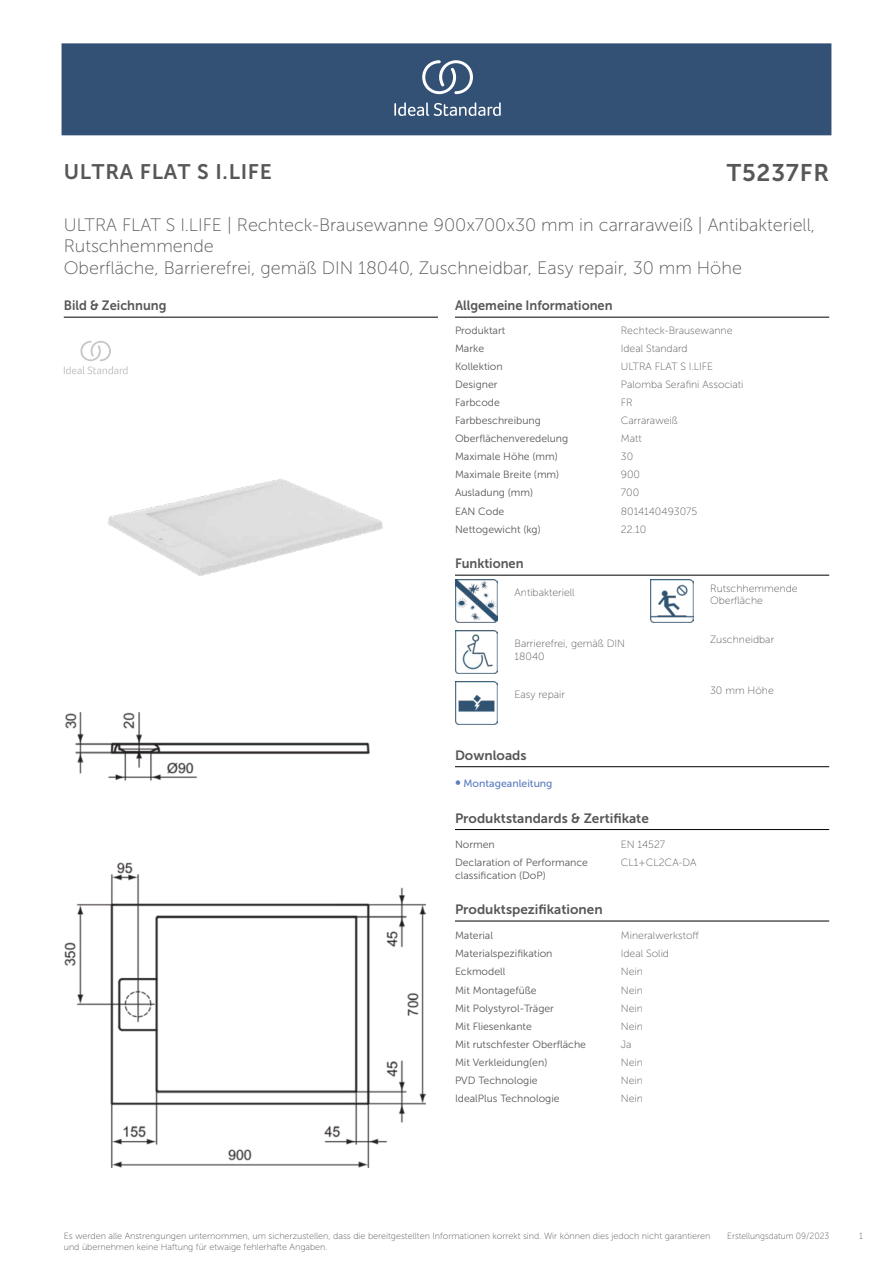
<style>
.page{position:relative;width:893px;height:1263px;background:#fff}
.page>*{position:absolute;margin:0;border:0;box-sizing:border-box;transform-origin:0 0}
.t1{font:24px "Museo Sans 700";letter-spacing:.035em;color:#575756}
.t2{font:21px "Museo Sans 700";letter-spacing:.035em;color:#575756}
.t3{font:18px/21.6px "Museo Sans 100";color:#575756}
.t4{font:13.5px "Museo Sans 700";color:#575756}
.t5{font:13.5px "Museo Sans 700";color:#575756;scale:.95 1}
.t6{font:10.5px/12.6px "Museo Sans 300";color:#575756}
.t7{font:10.5px/12.6px "Museo Sans 100";color:#575756}
.t8{font:10.5px "Museo Sans 500";color:#5b7ebf}
.t9{font:9px "Museo Sans 100";color:#575756}
.t10{font:9px "Museo Sans 100";color:#575756;scale:.95 1}
.s1{font-size:15px}
</style>
<div class="page">
<div style="left:62px;top:43px;width:769px;height:92px;background:#335075"></div>
<svg style="left:394px;top:102px;width:107px;height:14px"></svg>
<svg style="left:422px;top:60px;width:51px;height:34px"></svg>
<hr style="left:455px;top:317px;width:374px;height:1px;background:#000">
<hr style="left:455px;top:575px;width:374px;height:1px;background:#000">
<img style="left:455px;top:580px;width:42px;height:42px">
<img style="left:651px;top:580px;width:42px;height:42px">
<img style="left:455px;top:631px;width:42px;height:42px">
<img style="left:455px;top:682px;width:42px;height:42px">
<hr style="left:455px;top:766px;width:374px;height:1px;background:#000">
<hr style="left:455px;top:829px;width:374px;height:1px;background:#000">
<hr style="left:455px;top:921px;width:374px;height:1px;background:#000">
<hr style="left:64px;top:317px;width:374px;height:1px;background:#000">
<svg style="left:64px;top:341px;width:64px;height:33px"></svg>
<img style="left:64px;top:713px;width:361px;height:455px">
<img style="left:108px;top:478px;width:274px;height:98px">
<h2 class="t2" style="left:64px;top:160px;width:210px">ULTRA FLAT S I.LIFE</h2>
<h1 class="t1" style="left:727px;top:160px;width:104px">T5237FR</h1>
<h3 class="t3" style="left:64px;top:214px;width:753px">ULTRA FLAT S I.LIFE | Rechteck-Brausewanne 900x700x30 mm in carraraweiß | Antibakteriell,<br>Rutschhemmende<br>Oberfläche, Barrierefrei, gemäß DIN 18040, Zuschneidbar, Easy repair, 30 mm Höhe</h3>
<p class="t5" style="left:455px;top:298px;width:167px">Allgemeine Informationen</p>
<p class="t6" style="left:455px;top:324px;width:52px">Produktart</p>
<p class="t7" style="left:621px;top:324px;width:113px">Rechteck-Brausewanne</p>
<p class="t6" style="left:455px;top:342px;width:31px">Marke</p>
<p class="t7" style="left:621px;top:342px;width:68px">Ideal Standard</p>
<p class="t6" style="left:455px;top:360px;width:49px">Kollektion</p>
<p class="t7" style="left:621px;top:360px;width:94px">ULTRA FLAT S I.LIFE</p>
<p class="t6" style="left:455px;top:378px;width:44px">Designer</p>
<p class="t7" style="left:621px;top:378px;width:124px">Palomba Serafini Associati</p>
<p class="t6" style="left:455px;top:396px;width:46px">Farbcode</p>
<p class="t7" style="left:621px;top:396px;width:13px">FR</p>
<p class="t6" style="left:455px;top:414px;width:87px">Farbbeschreibung</p>
<p class="t7" style="left:621px;top:414px;width:58px">Carraraweiß</p>
<p class="t6" style="left:455px;top:432px;width:115px">Oberflächenveredelung</p>
<p class="t7" style="left:621px;top:432px;width:22px">Matt</p>
<p class="t6" style="left:455px;top:450px;width:104px">Maximale Höhe (mm)</p>
<p class="t7" style="left:621px;top:450px;width:14px">30</p>
<p class="t6" style="left:455px;top:469px;width:106px">Maximale Breite (mm)</p>
<p class="t7" style="left:621px;top:469px;width:21px">900</p>
<p class="t6" style="left:455px;top:487px;width:80px">Ausladung (mm)</p>
<p class="t7" style="left:621px;top:487px;width:20px">700</p>
<p class="t6" style="left:455px;top:505px;width:51px">EAN Code</p>
<p class="t7" style="left:621px;top:505px;width:78px">8014140493075</p>
<p class="t6" style="left:455px;top:523px;width:87px">Nettogewicht (kg)</p>
<p class="t7" style="left:621px;top:523px;width:27px">22.10</p>
<p class="t5" style="left:455px;top:556px;width:74px">Funktionen</p>
<p class="t7" style="left:514px;top:586px;width:62px">Antibakteriell</p>
<p class="t7" style="left:710px;top:582px;width:89px">Rutschhemmende<br>Oberfläche</p>
<p class="t7" style="left:514px;top:637px;width:112px">Barrierefrei, gemäß DIN<br>18040</p>
<p class="t5" style="left:64px;top:298px;width:110px">Bild &amp; Zeichnung</p>
<p class="t7" style="left:710px;top:633px;width:66px">Zuschneidbar</p>
<p class="t7" style="left:514px;top:688px;width:52px">Easy repair</p>
<p class="t7" style="left:710px;top:684px;width:65px">30 mm Höhe</p>
<p class="t4" style="left:455px;top:748px;width:73px">Downloads</p>
<p class="t8" style="left:455px;top:777px;width:99px"><span class="s1">•</span> Montageanleitung</p>
<p class="t4" style="left:455px;top:810px;width:195px">Produktstandards &amp; Zertifikate</p>
<p class="t6" style="left:455px;top:838px;width:41px">Normen</p>
<p class="t7" style="left:621px;top:838px;width:46px">EN 14527</p>
<p class="t6" style="left:455px;top:856px;width:135px">Declaration of Performance classification (DoP)</p>
<p class="t7" style="left:621px;top:856px;width:77px">CL1+CL2CA-DA</p>
<p class="t4" style="left:455px;top:902px;width:149px">Produktspezifikationen</p>
<p class="t6" style="left:455px;top:929px;width:39px">Material</p>
<p class="t7" style="left:621px;top:929px;width:80px">Mineralwerkstoff</p>
<p class="t6" style="left:455px;top:947px;width:99px">Materialspezifikation</p>
<p class="t7" style="left:621px;top:947px;width:50px">Ideal Solid</p>
<p class="t6" style="left:455px;top:966px;width:52px">Eckmodell</p>
<p class="t7" style="left:621px;top:966px;width:24px">Nein</p>
<p class="t6" style="left:455px;top:984px;width:83px">Mit Montagefüße</p>
<p class="t7" style="left:621px;top:984px;width:24px">Nein</p>
<p class="t6" style="left:455px;top:1002px;width:100px">Mit Polystyrol-Träger</p>
<p class="t7" style="left:621px;top:1002px;width:24px">Nein</p>
<p class="t6" style="left:455px;top:1020px;width:78px">Mit Fliesenkante</p>
<p class="t7" style="left:621px;top:1020px;width:24px">Nein</p>
<p class="t6" style="left:455px;top:1038px;width:133px">Mit rutschfester Oberfläche</p>
<p class="t7" style="left:621px;top:1038px;width:12px">Ja</p>
<p class="t6" style="left:455px;top:1056px;width:94px">Mit Verkleidung(en)</p>
<p class="t7" style="left:621px;top:1056px;width:24px">Nein</p>
<p class="t6" style="left:455px;top:1074px;width:84px">PVD Technologie</p>
<p class="t7" style="left:621px;top:1074px;width:24px">Nein</p>
<p class="t6" style="left:455px;top:1092px;width:106px">IdealPlus Technologie</p>
<p class="t7" style="left:621px;top:1092px;width:24px">Nein</p>
<p class="t10" style="left:727px;top:1231px;width:109px">Erstellungsdatum 09/2023</p>
<p class="t9" style="left:64px;top:1231px;width:648px">Es werden alle Anstrengungen unternommen, um sicherzustellen, dass die bereitgestellten Informationen korrekt sind. Wir können dies jedoch nicht garantieren</p>
<p class="t10" style="left:859px;top:1231px;width:5px">1</p>
<p class="t9" style="left:64px;top:1242px;width:265px">und übernehmen keine Haftung für etwaige fehlerhafte Angaben.</p>
</div>
